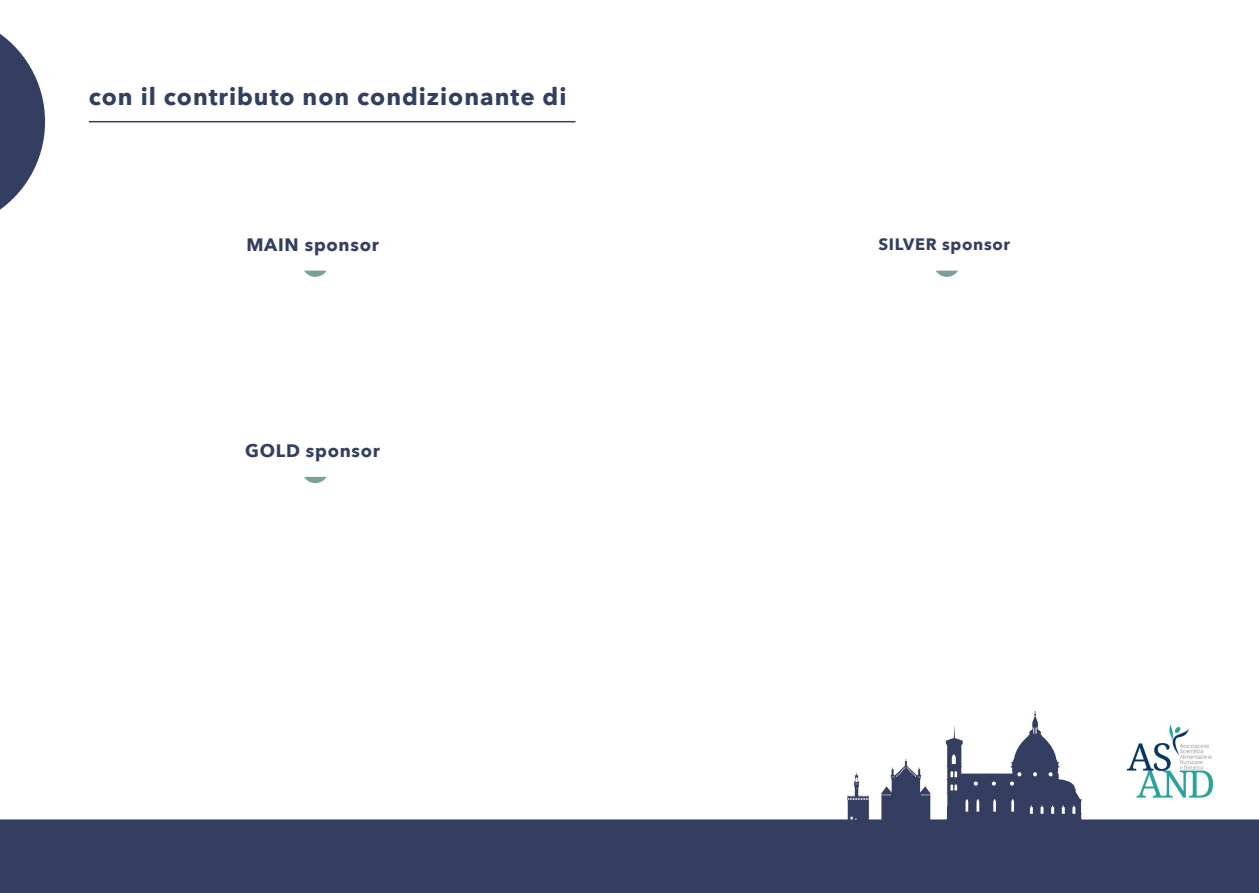
<style>
.page{position:relative;width:1259px;height:893px;background:#fff}
.page>*{position:absolute;margin:0;border:0;box-sizing:border-box;transform-origin:0 0}
.t1{font:700 24px "Avenir Next";letter-spacing:.04em;color:#343e60}
.t2{font:700 18px "Avenir Next";letter-spacing:.04em;color:#343e60}
.t3{font:700 16.5px "Avenir Next";letter-spacing:.04em;color:#343e60}
</style>
<div class="page">
<svg style="left:0;top:711px;width:1259px;height:182px"></svg>
<svg style="left:0;top:33px;width:45px;height:177px"></svg>
<hr style="left:89px;top:121px;width:486px;height:1px;background:#343e60">
<svg style="left:304px;top:271px;width:22px;height:6px"></svg>
<svg style="left:936px;top:271px;width:22px;height:6px"></svg>
<svg style="left:304px;top:477px;width:22px;height:6px"></svg>
<img style="left:1124px;top:723px;width:94px;height:78px">
<p class="t1" style="left:89px;top:76px;width:479px">con il contributo non condizionante di</p>
<p class="t2" style="left:246px;top:229px;width:134px">MAIN sponsor</p>
<p class="t3" style="left:878px;top:230px;width:133px">SILVER sponsor</p>
<p class="t2" style="left:245px;top:435px;width:136px">GOLD sponsor</p>
</div>
